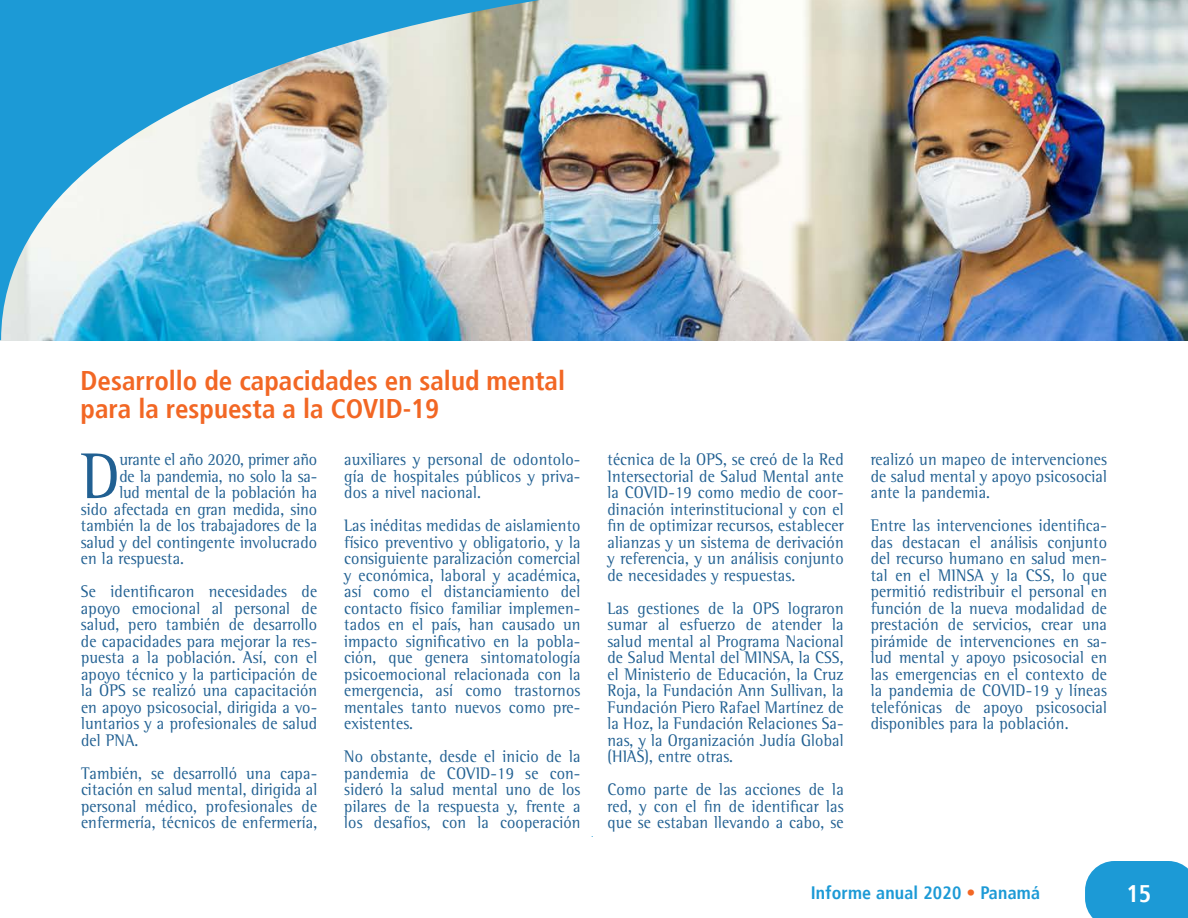
<style>
.page{position:relative;width:1188px;height:918px;background:#fff}
.page>*{position:absolute;margin:0;border:0;box-sizing:border-box;transform-origin:0 0}
.t1{font:66.3px "Rotis Semi Serif Std";color:#216092;scale:.93 1}
.t2{font:700 condensed 27px/28.5px "Frutiger";color:#f26724}
.t3{font:700 condensed 24px "Frutiger";color:#fff}
.t4{font:700 condensed 18px "Frutiger";letter-spacing:.01em;color:#1c9ad6}
.t5{font:17.25px/16.5px "Rotis Semi Serif Std";letter-spacing:.01em;color:#216092;text-align:justify;scale:.93 1}
.t6{font:17.25px "Rotis Semi Serif Std";letter-spacing:-.01em;color:#216092;scale:.93 1}
.s1{color:#f26724}
</style>
<div class="page">
<img style="left:621px;top:0;width:567px;height:340px">
<img style="left:0;top:0;width:621px;height:340px">
<hr style="left:592px;top:351px;width:1px;height:486px;background:#1c9ad6">
<div style="left:1085px;top:861px;width:103px;height:57px;background:#1c9ad6"></div>
<div style="left:583px;top:352px;width:16px;height:484px;background:#fff"></div>
<h2 class="t2" style="left:81px;top:366px;width:486px">Desarrollo de capacidades en salud mental para la respuesta a la COVID-19</h2>
<h1 class="t1" style="left:81px;top:437px;width:43px">D</h1>
<p class="t6" style="left:119px;top:449px;width:214px">urante el año 2020, primer año</p>
<p class="t6" style="left:119px;top:466px;width:214px">de la pandemia, no solo la sa-</p>
<p class="t5" style="left:119px;top:484px;width:214px">lud mental de la población ha</p>
<p class="t5" style="left:81px;top:501px;width:256px">sido afectada en gran medida, sino</p>
<p class="t5" style="left:81px;top:517px;width:256px">también la de los trabajadores de la</p>
<p class="t5" style="left:81px;top:534px;width:256px">salud y del contingente involucrado</p>
<p class="t5" style="left:81px;top:550px;width:112px">en la respuesta.</p>
<p class="t5" style="left:81px;top:583px;width:256px">Se identificaron necesidades de apoyo emocional al personal de salud, pero también de desarrollo de capacidades para mejorar la res&shy;puesta a la población. Así, con el apoyo técnico y la participación de la OPS se realizó una capacitación en apoyo psicosocial, dirigida a vo&shy;luntarios y a profesionales de salud del PNA.</p>
<p class="t5" style="left:81px;top:765px;width:256px">También, se desarrolló una capa&shy;citación en salud mental, dirigida al personal médico, profesionales de enfermería, técnicos de enfermería,</p>
<p class="t5" style="left:344px;top:451px;width:256px">auxiliares y personal de odontolo&shy;gía de hospitales públicos y priva&shy;dos a nivel nacional.</p>
<p class="t5" style="left:344px;top:517px;width:256px">Las inéditas medidas de aislamiento físico preventivo y obligatorio, y la consiguiente paralización comercial y económica, laboral y académica, así como el distanciamiento del contacto físico familiar implemen&shy;tados en el país, han causado un impacto significativo en la pobla&shy;ción, que genera sintomatología psicoemocional relacionada con la emergencia, así como trastornos mentales tanto nuevos como pre&shy;existentes.</p>
<p class="t5" style="left:344px;top:748px;width:256px">No obstante, desde el inicio de la pandemia de COVID-19 se con&shy;sideró la salud mental uno de los pilares de la respuesta y, frente a los desafíos, con la cooperación</p>
<p class="t5" style="left:608px;top:451px;width:256px">técnica de la OPS, se creó de la Red Intersectorial de Salud Mental ante la COVID-19 como medio de coor&shy;dinación interinstitucional y con el fin de optimizar recursos, establecer alianzas y un sistema de derivación y referencia, y un análisis conjunto de necesidades y respuestas.</p>
<p class="t5" style="left:608px;top:600px;width:256px">Las gestiones de la OPS lograron sumar al esfuerzo de atender la salud mental al Programa Nacional de Salud Mental del MINSA, la CSS, el Ministerio de Educación, la Cruz Roja, la Fundación Ann Sullivan, la Fundación Piero Rafael Martínez de la Hoz, la Fundación Relaciones Sa&shy;nas, y la Organización Judía Global (HIAS), entre otras.</p>
<p class="t5" style="left:608px;top:781px;width:256px">Como parte de las acciones de la red, y con el fin de identificar las que se estaban llevando a cabo, se</p>
<p class="t5" style="left:871px;top:451px;width:256px">realizó un mapeo de intervenciones de salud mental y apoyo psicosocial ante la pandemia.</p>
<p class="t5" style="left:871px;top:517px;width:256px">Entre las intervenciones identifica&shy;das destacan el análisis conjunto del recurso humano en salud men&shy;tal en el MINSA y la CSS, lo que permitió redistribuir el personal en función de la nueva modalidad de prestación de servicios, crear una pirámide de intervenciones en sa&shy;lud mental y apoyo psicosocial en las emergencias en el contexto de la pandemia de COVID-19 y líneas telefónicas de apoyo psicosocial disponibles para la población.</p>
<p class="t4" style="left:811px;top:882px;width:231px">Informe anual 2020 <span class="s1">•</span> Panamá</p>
<h3 class="t3" style="left:1126px;top:880px;width:26px">15</h3>
</div>
